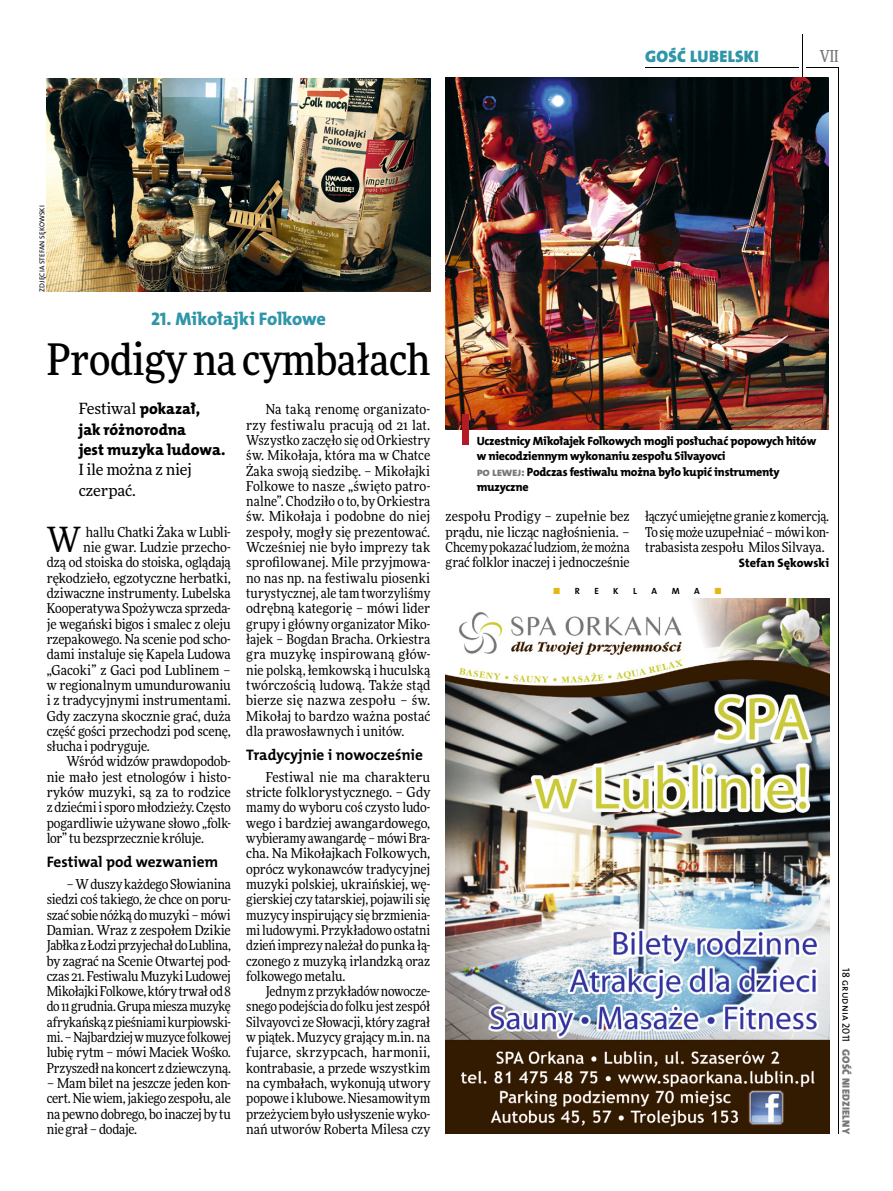
<style>
.page{position:relative;width:893px;height:1191px;background:#fff}
.page>*{position:absolute;margin:0;border:0;box-sizing:border-box;transform-origin:0 0}
.t1{font:500 43.5px "Freeday Narrow";letter-spacing:-.01em;color:#000}
.t2{font:34.8px "Freeday Narrow News";color:#000}
.t3{font:18.3px "The Mix HP8 Ex Bld";letter-spacing:-.01em;color:#2f95a8}
.t4{font:16.65px "The Mix HP9 Blk";letter-spacing:.02em;color:#2f95a8}
.t5{font:500 16.5px "Freeday Narrow";color:#777778;scale:.9 1}
.t6{font:15.75px/20.4px "The Mix HP8 Ex Bld";letter-spacing:-.005em;color:#000}
.t7{font:15.45px/20.4px "Freeday News";letter-spacing:-.005em;color:#000}
.t8{font:15.3px "The Mix HP7 Bld";letter-spacing:-.01em;color:#000}
.t9{font:13.65px/15.3px "Freeday Narrow News";letter-spacing:-.01em;color:#000;text-align:justify}
.t10{font:12.3px "The Mix HP8 Ex Bld";color:#000}
.t11{font:12px/15.3px "The Mix HP8 Ex Bld";letter-spacing:-.02em;color:#000}
.t12{font:10.5px "The Mix HP9 Blk";letter-spacing:.025em;color:#777778}
.t13{font:10.5px "The Mix HP5 Plain";color:#000}
.t14{font:9px "The Mix HP7 Bld";color:#000}
.t15{font:9px "The Mix HP7 Bld";color:#e3b816}
.t16{font:7.2px "The Mix HP5 Plain";letter-spacing:.015em;color:#000}
.s1{font-family:"The Mix HP8 Ex Bld";font-size:15.75px}
.s2{color:#777778}
.s3{color:#000}
</style>
<div class="page">
<hr style="left:806px;top:68px;width:33px;height:1px;background:#000">
<hr style="left:645px;top:68px;width:153px;height:1px;background:#000">
<hr style="left:838px;top:68px;width:1px;height:1066px;background:#000">
<hr style="left:802px;top:34px;width:1px;height:43px;background:#000">
<img style="left:446px;top:598px;width:383px;height:536px">
<img style="left:446px;top:77px;width:382px;height:352px">
<div style="left:462px;top:414px;width:6px;height:31px;background:#b51b24"></div>
<img style="left:47px;top:78px;width:383px;height:214px">
<p class="t4" style="left:645px;top:46px;width:115px">GOŚĆ LUBELSKI</p>
<p class="t5" style="left:820px;top:46px;width:22px">VII</p>
<p class="t16" style="left:38px;top:292px;width:88px;rotate:-90deg">zdjęcia stefan sękowski</p>
<h3 class="t3" style="left:151px;top:307px;width:176px">21. Mikołajki Folkowe</h3>
<h1 class="t1" style="left:47px;top:332px;width:385px">Prodigy na cymbałach</h1>
<p class="t7" style="left:79px;top:398px;width:123px">Festiwal <span class="s1">pokazał,</span></p>
<p class="t6" style="left:79px;top:419px;width:148px">jak różnorodna<br>jest muzyka ludowa.</p>
<p class="t7" style="left:79px;top:459px;width:115px">I ile można z niej czerpać.</p>
<p class="t9" style="left:246px;top:401px;width:186px;text-indent:20px">Na taką renomę organizato&shy;rzy festiwalu pracują od 21 lat.<br>Wszystko zaczęło się od Orkiestry św. Mikołaja, która ma w Chatce Żaka swoją siedzibę. – Mikołajki Folkowe to nasze „święto patro&shy;nalne”. Chodziło o to, by Orkiestra św. Mikołaja i podobne do niej zespoły, mogły się prezentować.<br>Wcześniej nie było imprezy tak sprofilowanej. Mile przyjmowa&shy;no nas np. na festiwalu piosenki turystycznej, ale tam tworzyliśmy odrębną kategorię – mówi lider grupy i główny organizator Miko&shy;łajek – Bogdan Bracha. Orkiestra gra muzykę inspirowaną głów&shy;nie polską, łemkowską i huculską twórczością ludową. Także stąd bierze się nazwa zespołu – św.<br>Mikołaj to bardzo ważna postać dla prawosławnych i unitów.</p>
<p class="t8" style="left:246px;top:745px;width:178px">Tradycyjnie i nowocześnie</p>
<p class="t9" style="left:246px;top:769px;width:186px;text-indent:20px">Festiwal nie ma charakteru stricte folklorystycznego. – Gdy mamy do wyboru coś czysto ludo&shy;wego i bardziej awangardowego, wybieramy awangardę – mówi Bra&shy;cha. Na Mikołajkach Folkowych, oprócz wykonawców tradycyjnej muzyki polskiej, ukraińskiej, wę&shy;gierskiej czy tatarskiej, pojawili się muzycy inspirujący się brzmienia&shy;mi ludowymi. Przykładowo ostatni dzień imprezy należał do punka łą&shy;czonego z muzyką irlandzką oraz folkowego metalu.</p>
<p class="t9" style="left:246px;top:983px;width:186px;text-indent:20px">Jednym z przykładów nowocze&shy;snego podejścia do folku jest zespół Silvayovci ze Słowacji, który zagrał w piątek. Muzycy grający m.in. na fujarce, skrzypcach, harmonii, kontrabasie, a przede wszystkim na cymbałach, wykonują utwory popowe i klubowe. Niesamowitym przeżyciem było usłyszenie wyko&shy;nań utworów Roberta Milesa czy</p>
<h2 class="t2" style="left:47px;top:518px;width:36px">W</h2>
<p class="t9" style="left:86px;top:524px;width:146px">hallu Chatki Żaka w Lubli-</p>
<p class="t9" style="left:83px;top:539px;width:149px">nie gwar. Ludzie przecho-</p>
<p class="t9" style="left:47px;top:555px;width:186px">dzą od stoiska do stoiska, oglądają</p>
<p class="t9" style="left:47px;top:570px;width:186px">rękodzieło, egzotyczne herbatki,</p>
<p class="t9" style="left:47px;top:585px;width:186px">dziwaczne instrumenty. Lubelska</p>
<p class="t9" style="left:47px;top:600px;width:186px">Kooperatywa Spożywcza sprzeda-</p>
<p class="t9" style="left:47px;top:616px;width:186px">je wegański bigos i smalec z oleju</p>
<p class="t9" style="left:47px;top:631px;width:186px">rzepakowego. Na scenie pod scho-</p>
<p class="t9" style="left:47px;top:646px;width:186px">dami instaluje się Kapela Ludowa</p>
<p class="t9" style="left:47px;top:662px;width:186px">„Gacoki” z Gaci pod Lublinem –</p>
<p class="t9" style="left:47px;top:677px;width:186px">w regionalnym umundurowaniu</p>
<p class="t9" style="left:47px;top:692px;width:186px">i z tradycyjnymi instrumentami.</p>
<p class="t9" style="left:47px;top:708px;width:186px">Gdy zaczyna skocznie grać, duża</p>
<p class="t9" style="left:47px;top:723px;width:186px">część gości przechodzi pod scenę,</p>
<p class="t9" style="left:47px;top:738px;width:105px">słucha i podryguje.</p>
<p class="t9" style="left:66px;top:754px;width:166px">Wśród widzów prawdopodob-</p>
<p class="t9" style="left:47px;top:769px;width:186px">nie mało jest etnologów i histo-</p>
<p class="t9" style="left:47px;top:784px;width:186px">ryków muzyki, są za to rodzice</p>
<p class="t9" style="left:47px;top:799px;width:186px">z dziećmi i sporo młodzieży. Często</p>
<p class="t9" style="left:47px;top:815px;width:186px">pogardliwie używane słowo „folk-</p>
<p class="t9" style="left:47px;top:830px;width:159px">lor” tu bezsprzecznie króluje.</p>
<p class="t8" style="left:47px;top:852px;width:173px">Festiwal pod wezwaniem</p>
<p class="t9" style="left:47px;top:876px;width:186px;text-indent:20px">– W duszy każdego Słowianina siedzi coś takiego, że chce on poru&shy;szać sobie nóżką do muzyki – mówi Damian. Wraz z zespołem Dzikie Jabłka z Łodzi przyjechał do Lublina, by zagrać na Scenie Otwartej pod&shy;czas 21. Festiwalu Muzyki Ludowej Mikołajki Folkowe, który trwał od 8 do 11 grudnia. Grupa miesza muzykę afrykańską z pieśniami kurpiowski&shy;mi. – Najbardziej w muzyce folkowej lubię rytm – mówi Maciek Wośko.<br>Przyszedł na koncert z dziewczyną.</p>
<p class="t9" style="left:47px;top:1075px;width:186px">– Mam bilet na jeszcze jeden kon&shy;cert. Nie wiem, jakiego zespołu, ale na pewno dobrego, bo inaczej by tu nie grał – dodaje.</p>
<p class="t11" style="left:477px;top:433px;width:341px">Uczestnicy Mikołajek Folkowych mogli posłuchać popowych hitów w niecodziennym wykonaniu zespołu Silvayovci<br><span class="s2">Po leweJ:</span> Podczas festiwalu można było kupić instrumenty muzyczne</p>
<p class="t9" style="left:446px;top:509px;width:186px">zespołu Prodigy – zupełnie bez prądu, nie licząc nagłośnienia. – Chcemy pokazać ludziom, że można grać folklor inaczej i jednocześnie</p>
<p class="t9" style="left:645px;top:509px;width:186px">łączyć umiejętne granie z komercją.<br>To się może uzupełniać – mówi kon&shy;trabasista zespołu Milos Silvaya.</p>
<p class="t10" style="left:739px;top:555px;width:92px">Stefan Sękowski</p>
<p class="t15" style="left:553px;top:585px;width:29px">■ <span class="s3">R</span></p>
<p class="t14" style="left:594px;top:585px;width:6px">e</p>
<p class="t14" style="left:613px;top:585px;width:7px">K</p>
<p class="t14" style="left:633px;top:585px;width:5px">L</p>
<p class="t14" style="left:651px;top:585px;width:7px">A</p>
<p class="t14" style="left:672px;top:585px;width:9px">m</p>
<p class="t14" style="left:694px;top:585px;width:7px">A</p>
<p class="t15" style="left:714px;top:585px;width:9px">■</p>
<p class="t13" style="left:853px;top:968px;width:75px;rotate:90deg">18 grudnia 2011</p>
<p class="t12" style="left:853px;top:1049px;width:86px;rotate:90deg">GOŚĆ NIEDZIELNY</p>
</div>
